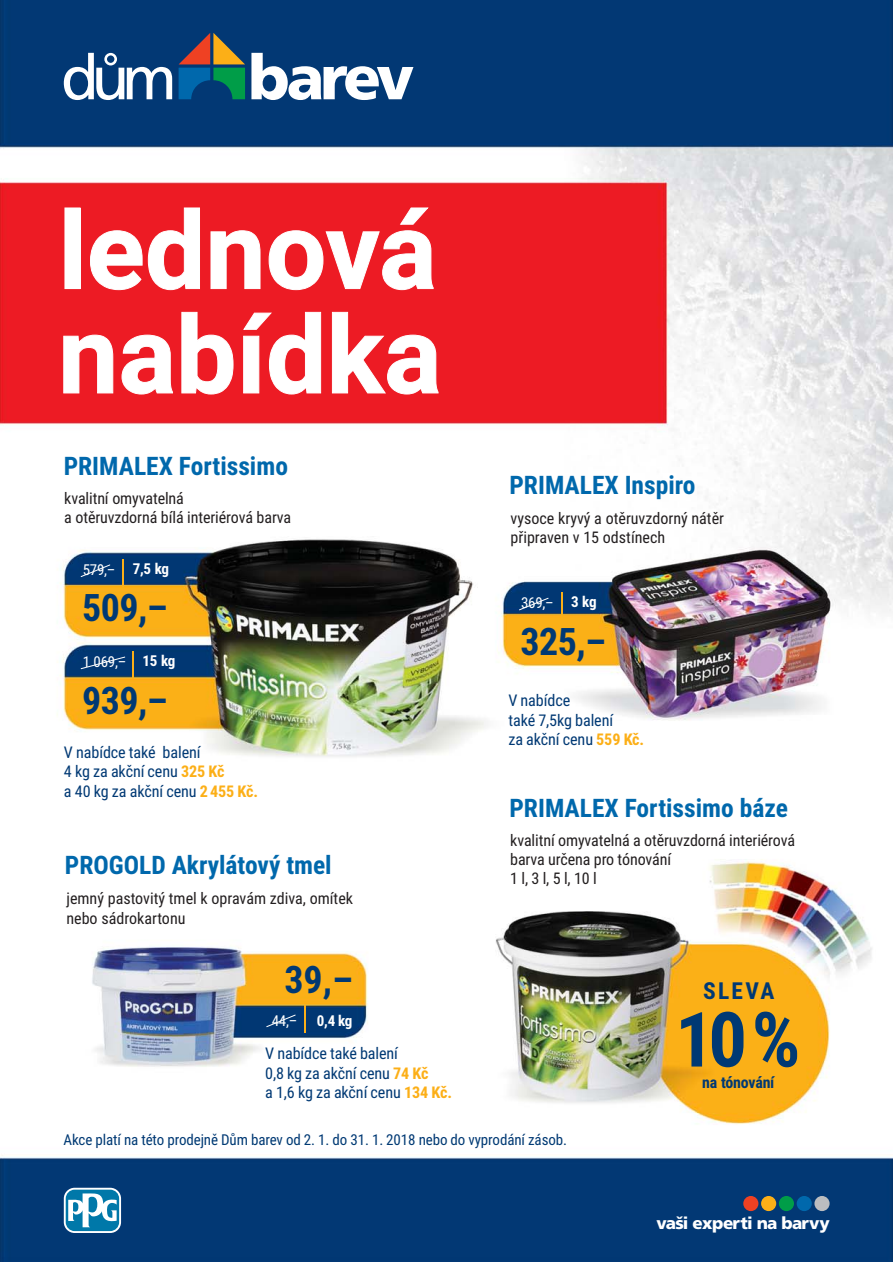
<style>
.page{position:relative;width:893px;height:1262px;background:#fff}
.page>*{position:absolute;margin:0;border:0;box-sizing:border-box;transform-origin:0 0}
.t1{font:700 107.4px/104.4px "Roboto";color:#fff}
.t2{font:700 76.2px "Roboto Condensed";color:#003974}
.t3{font:700 37.95px "Roboto Condensed";letter-spacing:-.015em;color:#003974}
.t4{font:700 25.5px "Roboto Condensed";color:#0068ac}
.t5{font:700 23.4px "Roboto Condensed";letter-spacing:.095em;color:#003974}
.t6{font:700 16.95px "Frutiger CE";letter-spacing:-.04em;color:#fff}
.t7{font:16.2px/19.4px "Roboto Condensed";letter-spacing:-.005em;color:#003974}
.t8{font:16.05px/19.2px "Roboto Condensed";letter-spacing:-.005em;color:#231f20}
.t9{font:700 15.9px "Roboto Condensed";letter-spacing:-.01em;color:#003974}
.t10{font:15px "Roboto Condensed";letter-spacing:-.005em;color:#003974}
.t11{font:15px "Roboto Condensed";letter-spacing:-.015em;color:#fff}
.t12{font:700 15px "Roboto Condensed";letter-spacing:-.025em;color:#fff}
.s1{font-weight:700;color:#fcaf17}
.s2{font-weight:700}
</style>
<div class="page">
<img style="left:0;top:0;width:892px;height:1261px">
<svg style="left:64px;top:1187px;width:57px;height:46px"></svg>
<div style="left:66px;top:1189px;width:53px;height:42px;background:#0078a9;border-radius:9px"></div>
<svg style="left:68px;top:1192px;width:49px;height:35px"></svg>
<svg style="left:251px;top:53px;width:162px;height:47px"></svg>
<svg style="left:64px;top:53px;width:108px;height:47px"></svg>
<svg style="left:178px;top:33px;width:67px;height:66px;background:#385e62"></svg>
<div style="left:761px;top:1196px;width:15px;height:15px;background:#fcaf17;border-radius:50%"></div>
<div style="left:796px;top:1196px;width:15px;height:15px;background:#0068ac;border-radius:50%"></div>
<div style="left:814px;top:1196px;width:15px;height:15px;background:#bbbdc0;border-radius:50%"></div>
<div style="left:778px;top:1196px;width:16px;height:15px;background:#009d48;border-radius:50%"></div>
<div style="left:743px;top:1196px;width:15px;height:15px;background:#ef4123;border-radius:50%"></div>
<svg style="left:265px;top:1014px;width:31px;height:13px"></svg>
<hr style="left:304px;top:1005px;width:2px;height:27px;background:#fcaf17">
<svg style="left:80px;top:564px;width:31px;height:13px"></svg>
<svg style="left:80px;top:656px;width:46px;height:13px"></svg>
<svg style="left:518px;top:597px;width:31px;height:14px"></svg>
<svg style="left:561px;top:592px;width:1px;height:28px"></svg>
<svg style="left:123px;top:559px;width:1px;height:27px"></svg>
<hr style="left:132px;top:651px;width:2px;height:28px;background:#fcaf17">
<h1 class="t1" style="left:58px;top:199px;width:385px">lednová nabídka</h1>
<h3 class="t4" style="left:64px;top:451px;width:226px">PRIMALEX Fortissimo</h3>
<p class="t8" style="left:64px;top:491px;width:228px;line-height:18.3px">kvalitní omyvatelná<br>a otěruvzdorná bílá interiérová barva</p>
<p class="t11" style="left:83px;top:563px;width:34px">579,–</p>
<p class="t12" style="left:133px;top:560px;width:38px">7,5 kg</p>
<h3 class="t3" style="left:82px;top:586px;width:87px">509,–</h3>
<p class="t11" style="left:83px;top:655px;width:45px">1 069,–</p>
<p class="t12" style="left:143px;top:652px;width:34px">15 kg</p>
<h3 class="t3" style="left:82px;top:678px;width:87px">939,–</h3>
<p class="t7" style="left:64px;top:744px;width:195px">V nabídce také balení<br>4 kg za akční cenu <span class="s1">325 Kč<br></span>a 40 kg za akční cenu <span class="s1">2 455 Kč.</span></p>
<h3 class="t4" style="left:65px;top:850px;width:268px">PROGOLD Akrylátový tmel</h3>
<p class="t8" style="left:66px;top:890px;width:288px">jemný pastovitý tmel k opravám zdiva, omítek nebo sádrokartonu</p>
<h3 class="t3" style="left:284px;top:957px;width:70px">39,–</h3>
<p class="t11" style="left:272px;top:1014px;width:27px">44,–</p>
<p class="t12" style="left:317px;top:1011px;width:37px">0,4 kg</p>
<p class="t7" style="left:265px;top:1045px;width:188px">V nabídce také balení<br>0,8 kg za akční cenu <span class="s1">74 Kč<br></span>a 1,6 kg za akční cenu <span class="s1">134 Kč.</span></p>
<h3 class="t4" style="left:509px;top:470px;width:187px">PRIMALEX Inspiro</h3>
<p class="t8" style="left:510px;top:509px;width:215px">vysoce kryvý a otěruvzdorný nátěr připraven v 15 odstínech</p>
<p class="t11" style="left:521px;top:596px;width:77px">369,– <span class="s2">3 kg</span></p>
<h3 class="t3" style="left:520px;top:619px;width:87px">325,–</h3>
<p class="t7" style="left:508px;top:692px;width:137px">V nabídce<br>také 7,5kg balení<br>za akční cenu <span class="s1">559 Kč.</span></p>
<h3 class="t4" style="left:509px;top:793px;width:280px">PRIMALEX Fortissimo báze</h3>
<p class="t8" style="left:510px;top:831px;width:286px">kvalitní omyvatelná a otěruvzdorná interiérová barva určena pro tónování<br>1l,3l,5l,10l</p>
<h3 class="t5" style="left:703px;top:977px;width:73px">SLEVA</h3>
<h2 class="t2" style="left:675px;top:995px;width:127px">10%</h2>
<p class="t9" style="left:702px;top:1073px;width:74px">na tónování</p>
<p class="t10" style="left:63px;top:1133px;width:505px">Akce platí na této prodejně Dům barev od 2. 1. do 31. 1. 2018 nebo do vyprodání zásob.</p>
<p class="t6" style="left:656px;top:1216px;width:174px">vaši experti na barvy</p>
</div>
